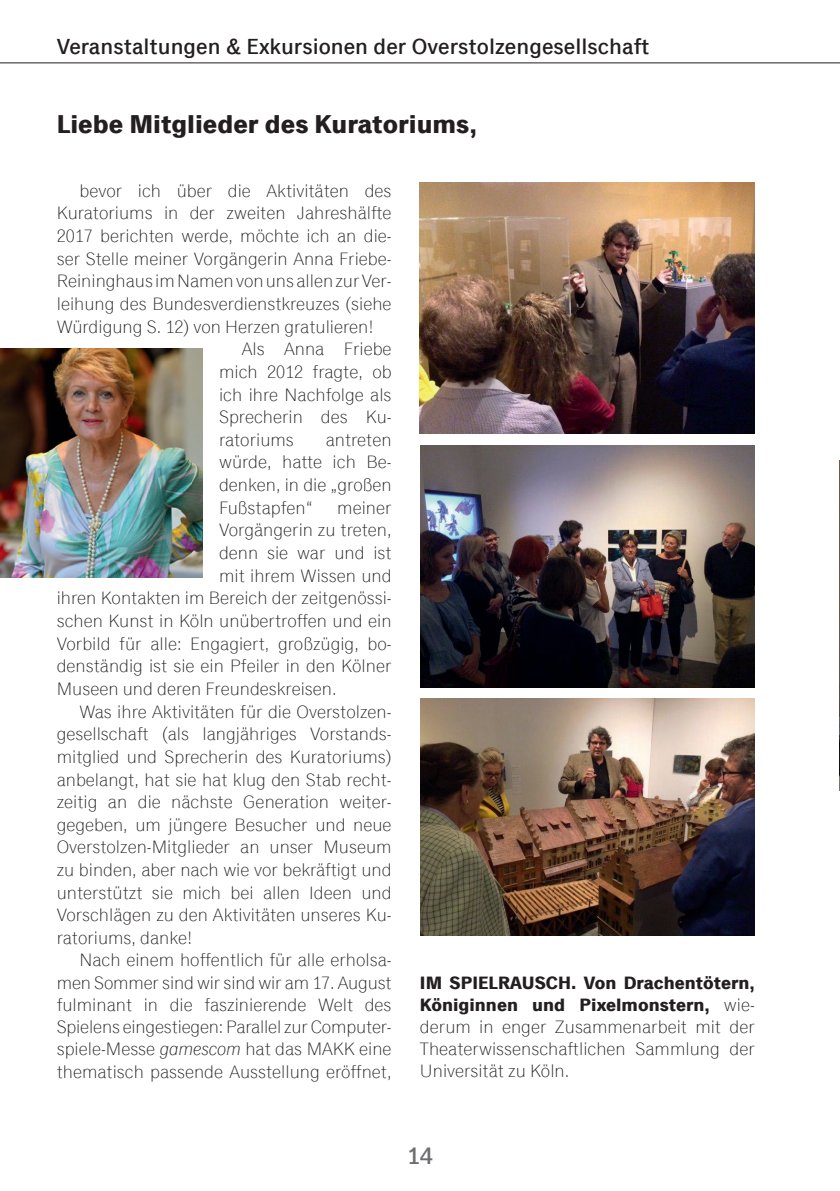
<style>
.page{position:relative;width:840px;height:1191px;background:#fff}
.page>*{position:absolute;margin:0;border:0;box-sizing:border-box;transform-origin:0 0}
.Headline{font:700 26px "Classic Grotesque Pro";color:#231f20}
.t1{font:500 24px "Classic Grotesque Pro";color:#6c6d70}
.Headline_Linie{font:500 22px "Classic Grotesque Pro";color:#231f20}
.Fließtext{font:300 18px/22.6px "Classic Grotesque Pro";color:#231f20;text-align:justify}
.s1{font-style:italic}
.s2{font-weight:700}
</style>
<div class="page">
<hr style="left:0;top:62px;width:839px;height:1px;background:#231f20">
<img style="left:839px;top:460px;width:1px;height:330px">
<img style="left:0;top:348px;width:202px;height:229px">
<img style="left:420px;top:699px;width:334px;height:236px">
<img style="left:420px;top:183px;width:334px;height:251px">
<img style="left:420px;top:445px;width:334px;height:242px">
<p class="Headline_Linie" style="left:57px;top:33px;width:593px">Veranstaltungen &amp; Exkursionen der Overstolzengesellschaft</p>
<p class="Headline" style="left:57px;top:110px;width:421px">Liebe Mitglieder des Kuratoriums,</p>
<p class="Fließtext" style="left:57px;top:179px;width:336px;text-indent:23px">bevor ich über die Aktivitäten des Kuratoriums in der zweiten Jahreshälfte 2017 berichten werde, möchte ich an die&shy;ser Stelle meiner Vorgängerin Anna Friebe-Reininghaus im Namen von uns allen zur Ver&shy;leihung des Bundesverdienstkreuzes (siehe Würdigung S. 12) von Herzen gratulieren!</p>
<p class="Fließtext" style="left:219px;top:338px;width:174px;text-indent:23px">Als Anna Friebe mich 2012 fragte, ob ich ihre Nachfolge als Sprecherin des Ku&shy;ratoriums</p>
<p class="Fließtext" style="left:219px;top:428px;width:174px;text-indent:107px">antreten würde, hatte ich Be&shy;denken, in die „großen Fußstapfen“</p>
<p class="Fließtext" style="left:337px;top:496px;width:56px">meiner</p>
<p class="Fließtext" style="left:219px;top:519px;width:174px">Vorgängerin zu treten,</p>
<p class="Fließtext" style="left:219px;top:541px;width:174px">denn sie war und ist</p>
<p class="Fließtext" style="left:219px;top:564px;width:174px">mit ihrem Wissen und</p>
<p class="Fließtext" style="left:57px;top:587px;width:336px">ihren Kontakten im Bereich der zeitgenössi-</p>
<p class="Fließtext" style="left:57px;top:609px;width:336px">schen Kunst in Köln unübertroffen und ein</p>
<p class="Fließtext" style="left:57px;top:632px;width:336px">Vorbild für alle: Engagiert, großzügig, bo-</p>
<p class="Fließtext" style="left:57px;top:655px;width:336px">denständig ist sie ein Pfeiler in den Kölner</p>
<p class="Fließtext" style="left:57px;top:677px;width:281px">Museen und deren Freundeskreisen.</p>
<p class="Fließtext" style="left:57px;top:700px;width:336px;text-indent:23px">Was ihre Aktivitäten für die Overstolzen&shy;gesellschaft (als langjähriges Vorstands&shy;mitglied und Sprecherin des Kuratoriums) anbelangt, hat sie hat klug den Stab recht&shy;zeitig an die nächste Generation weiter&shy;gegeben, um jüngere Besucher und neue Overstolzen-Mitglieder an unser Museum zu binden, aber nach wie vor bekräftigt und unterstützt sie mich bei allen Ideen und Vorschlägen zu den Aktivitäten unseres Ku&shy;ratoriums, danke!</p>
<p class="Fließtext" style="left:57px;top:949px;width:336px;text-indent:23px">Nach einem hoffentlich für alle erholsa&shy;men Sommer sind wir sind wir am 17. August fulminant in die faszinierende Welt des Spielens eingestiegen: Parallel zur Computer&shy;spiele-Messe <span class="s1">gamescom</span> hat das MAKK eine thematisch passende Ausstellung eröffnet,</p>
<p class="Fließtext" style="left:420px;top:972px;width:336px;line-height:22px"><span class="s2">IM SPIELRAUSCH. Von Drachentötern, Königinnen und Pixelmonstern,</span> wie&shy;derum in enger Zusammenarbeit mit der Theaterwissenschaftlichen Sammlung der Universität zu Köln.</p>
<h2 class="t1" style="left:406px;top:1142px;width:28px">14</h2>
</div>
